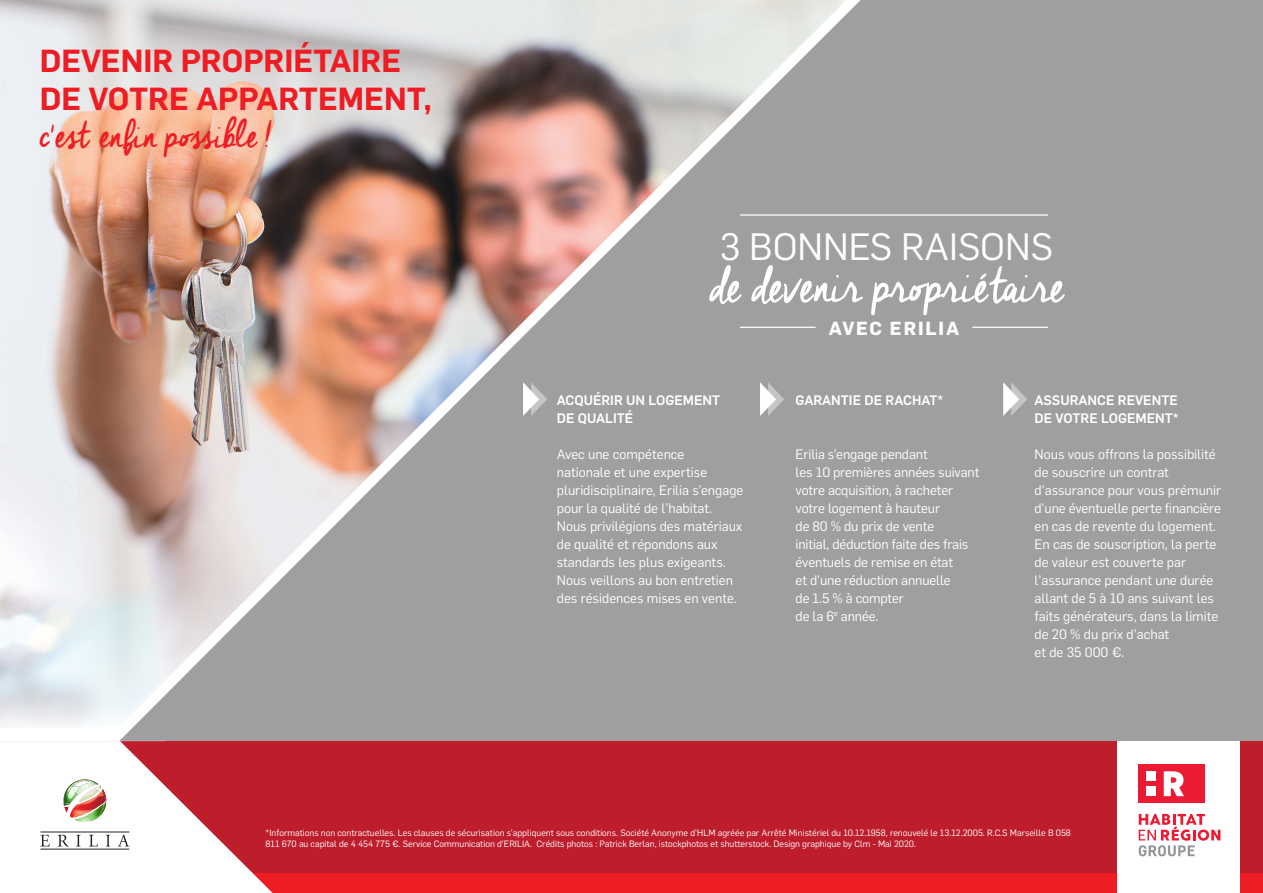
<style>
.page{position:relative;width:1263px;height:893px;background:#9f9fa0}
.page>*{position:absolute;margin:0;border:0;box-sizing:border-box;transform-origin:0 0}
.t1{font:62.55px "Cheddar Jack";letter-spacing:-.015em;color:#fff}
.t2{font:47.1px "Cheddar Jack";letter-spacing:-.02em;color:#ee1d23}
.t3{font:37.35px "Flama";color:#fff}
.t4{font:600 31.35px/37.7px "Flama";color:#ee1d23}
.t5{font:700 18.6px "Flama";letter-spacing:.1em;color:#fff}
.t6{font:13.5px/18px "Flama";color:#fff}
.t7{font:500 13.5px/18px "Flama";color:#fff}
.t8{font:9px/10.8px "Flama";color:#fff}
</style>
<div class="page">
<hr style="left:740px;top:214px;width:308px;height:2px;background:#fff">
<hr style="left:972px;top:327px;width:76px;height:1px;background:#fff">
<img style="left:0;top:0;width:846px;height:728px">
<div style="left:0;top:742px;width:1263px;height:131px;background:#be1d2c"></div>
<div style="left:0;top:873px;width:1263px;height:20px;background:#ee1d23"></div>
<svg style="left:0;top:741px;width:273px;height:152px"></svg>
<hr style="left:40px;top:832px;width:89px;height:1px;background:#231f20">
<hr style="left:40px;top:849px;width:89px;height:1px;background:#231f20">
<div style="left:1118px;top:742px;width:122px;height:151px;background:#fff"></div>
<div style="left:1139px;top:764px;width:66px;height:39px;background:#ed1a33"></div>
<div style="left:1146px;top:787px;width:10px;height:9px;background:#fff"></div>
<svg style="left:1164px;top:771px;width:20px;height:25px"></svg>
<div style="left:1146px;top:771px;width:10px;height:10px;background:#fff"></div>
<svg style="left:1139px;top:814px;width:81px;height:42px"></svg>
<svg style="left:523px;top:382px;width:24px;height:34px"></svg>
<svg style="left:760px;top:382px;width:24px;height:34px"></svg>
<svg style="left:1003px;top:382px;width:24px;height:34px"></svg>
<p class="t4" style="left:40px;top:40px;width:393px">DEVENIR PROPRIÉTAIRE<br>DE VOTRE APPARTEMENT,</p>
<p class="t2" style="left:40px;top:109px;width:234px">c'est enfin possible !</p>
<p class="t3" style="left:720px;top:222px;width:335px">3 BONNES RAISONS</p>
<p class="t1" style="left:709px;top:251px;width:357px">de devenir propriétaire</p>
<p class="t5" style="left:829px;top:315px;width:132px">AVEC ERILIA</p>
<p class="t7" style="left:557px;top:390px;width:165px">ACQUÉRIR UN LOGEMENT<br>DE QUALITÉ</p>
<p class="t6" style="left:557px;top:444px;width:188px">Avec une compétence<br>nationale et une expertise pluridisciplinaire, Erilia s’engage pour la qualité de l’habitat.<br>Nous privilégions des matériaux de qualité et répondons aux standards les plus exigeants.<br>Nous veillons au bon entretien des résidences mises en vente.</p>
<p class="t7" style="left:796px;top:390px;width:149px">GARANTIE DE RACHAT*</p>
<p class="t6" style="left:796px;top:444px;width:185px">Erilia s’engage pendant<br>les 10 premières années suivant votre acquisition, à racheter votre logement à hauteur<br>de 80 % du prix de vente<br>initial, déduction faite des frais éventuels de remise en état<br>et d’une réduction annuelle<br>de 1.5 % à compter<br>de la 6<sup>e</sup> année.</p>
<p class="t7" style="left:1034px;top:390px;width:146px">ASSURANCE REVENTE<br>DE VOTRE LOGEMENT*</p>
<p class="t6" style="left:1034px;top:444px;width:188px">Nous vous offrons la possibilité de souscrire un contrat d’assurance pour vous prémunir d’une éventuelle perte financière en cas de revente du logement.<br>En cas de souscription, la perte de valeur est couverte par l’assurance pendant une durée allant de 5 à 10 ans suivant les faits générateurs, dans la limite de 20 % du prix d’achat<br>et de 35 000 €.</p>
<p class="t8" style="left:266px;top:827px;width:807px">*Informations non contractuelles. Les clauses de sécurisation s’appliquent sous conditions. Société Anonyme d’HLM agréée par Arrêté Ministériel du 10.12.1958, renouvelé le 13.12.2005. R.C.S Marseille B 058<br>811 670 au capital de 4 454 775 €. Service Communication d’ERILIA. Crédits photos : Patrick Berlan, istockphotos et shutterstock. Design graphique by Clm - Mai 2020.</p>
</div>
